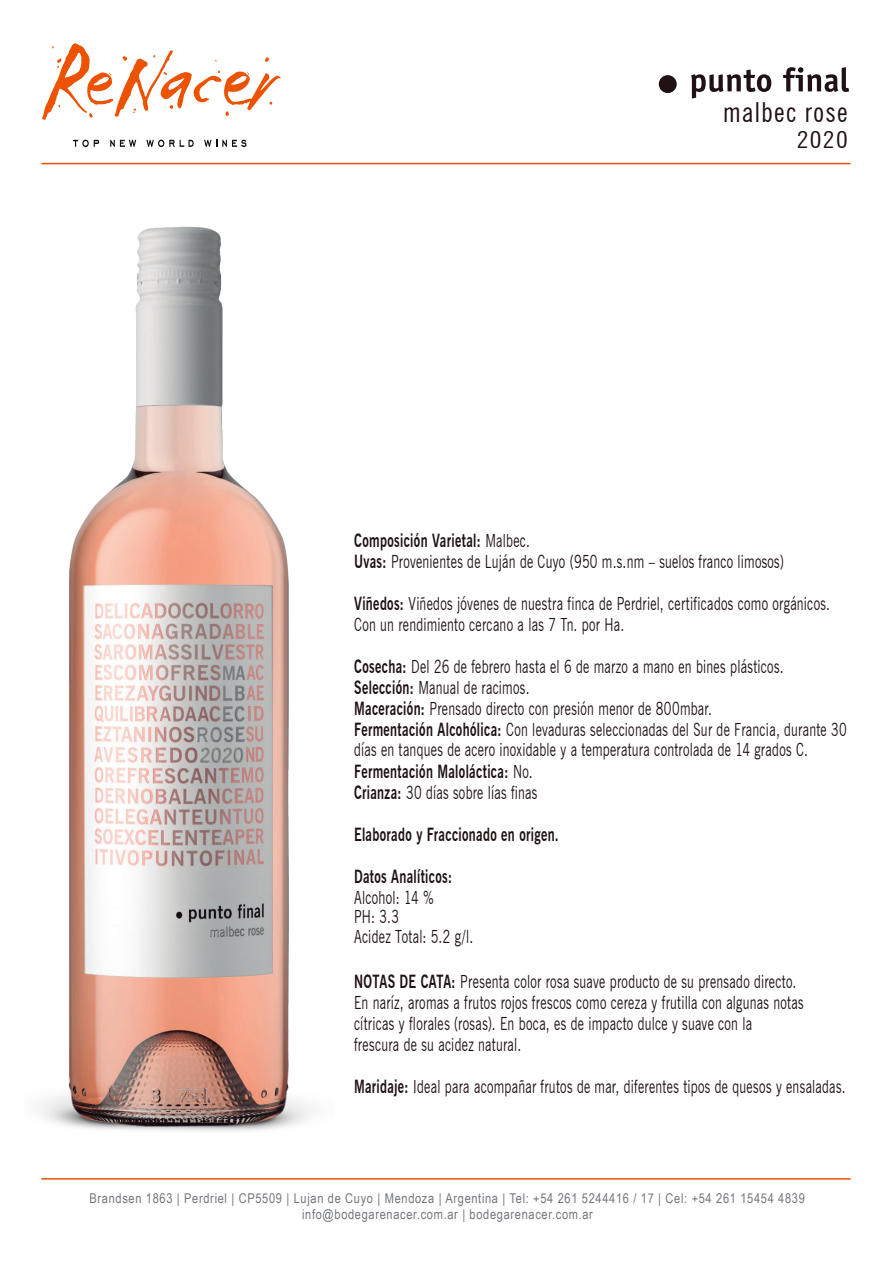
<style>
.page{position:relative;width:893px;height:1263px;background:#fff}
.page>*{position:absolute;margin:0;border:0;box-sizing:border-box;transform-origin:0 0}
.t1{font:condensed 27.6px "News Gothic BT";letter-spacing:.05em;color:#1f1114}
.t2{font:condensed 23.25px "News Gothic BT";color:#1f1114;scale:1.19 1}
.t3{font:18.15px/21px "News Gothic BT";letter-spacing:.025em;color:#1f1114;scale:.7 1}
.t4{font:700 18.15px "News Gothic BT";letter-spacing:.025em;color:#1f1114;scale:.7 1}
.t5{font:13.5px/16.2px "Arial Narrow";letter-spacing:.05em;color:#73767c;text-align:center}
.s1{font-weight:700}
</style>
<div class="page">
<svg style="left:42px;top:43px;width:239px;height:77px"></svg>
<svg style="left:73px;top:140px;width:26px;height:7px"></svg>
<svg style="left:110px;top:140px;width:26px;height:7px"></svg>
<svg style="left:146px;top:140px;width:48px;height:7px"></svg>
<svg style="left:204px;top:140px;width:42px;height:7px"></svg>
<svg style="left:691px;top:70px;width:80px;height:28px"></svg>
<svg style="left:783px;top:67px;width:66px;height:25px"></svg>
<div style="left:659px;top:75px;width:18px;height:18px;background:#1f1114;border-radius:50%"></div>
<hr style="left:41px;top:1178px;width:810px;height:1px;background:#ed5200">
<hr style="left:41px;top:163px;width:810px;height:1px;background:#ed5200">
<img style="left:39px;top:226px;width:272px;height:905px">
<h1 class="t1" style="left:723px;top:95px;width:126px">malbec rose</h1>
<p class="t2" style="left:797px;top:125px;width:44px">2020</p>
<p class="t3" style="left:354px;top:529px;width:616px"><span class="s1">Composición Varietal:</span> Malbec.<br><span class="s1">Uvas:</span> Provenientes de Luján de Cuyo (950 m.s.nm – suelos franco limosos)</p>
<p class="t3" style="left:354px;top:592px;width:681px"><span class="s1">Viñedos:</span> Viñedos jóvenes de nuestra finca de Perdriel, certificados como orgánicos.<br>Con un rendimiento cercano a las 7 Tn. por Ha.</p>
<p class="t3" style="left:354px;top:655px;width:705px"><span class="s1">Cosecha:</span> Del 26 de febrero hasta el 6 de marzo a mano en bines plásticos.<br><span class="s1">Selección:</span> Manual de racimos.<br><span class="s1">Maceración:</span> Prensado directo con presión menor de 800mbar.<br><span class="s1">Fermentación Alcohólica:</span> Con levaduras seleccionadas del Sur de Francia, durante 30 días en tanques de acero inoxidable y a temperatura controlada de 14 grados C.<br><span class="s1">Fermentación Maloláctica:</span> No.<br><span class="s1">Crianza:</span> 30 días sobre lías finas</p>
<p class="t4" style="left:354px;top:823px;width:294px">Elaborado y Fraccionado en origen.</p>
<p class="t4" style="left:354px;top:865px;width:142px">Datos Analíticos:</p>
<p class="t3" style="left:354px;top:887px;width:172px;line-height:19.5px">Alcohol: 14 %<br>PH: 3.3<br>Acidez Total: 5.2 g/l.</p>
<p class="t3" style="left:354px;top:970px;width:644px"><span class="s1">NOTAS DE CATA:</span> Presenta color rosa suave producto de su prensado directo.<br>En naríz, aromas a frutos rojos frescos como cereza y frutilla con algunas notas cítricas y florales (rosas). En boca, es de impacto dulce y suave con la<br>frescura de su acidez natural.</p>
<p class="t3" style="left:354px;top:1075px;width:704px"><span class="s1">Maridaje:</span> Ideal para acompañar frutos de mar, diferentes tipos de quesos y ensaladas.</p>
<p class="t5" style="left:90px;top:1190px;width:717px">Brandsen 1863 | Perdriel | CP5509 | Lujan de Cuyo | Mendoza | Argentina | Tel: +54 261 5244416 / 17 | Cel: +54 261 15454 4839 info@bodegarenacer.com.ar | bodegarenacer.com.ar</p>
</div>
